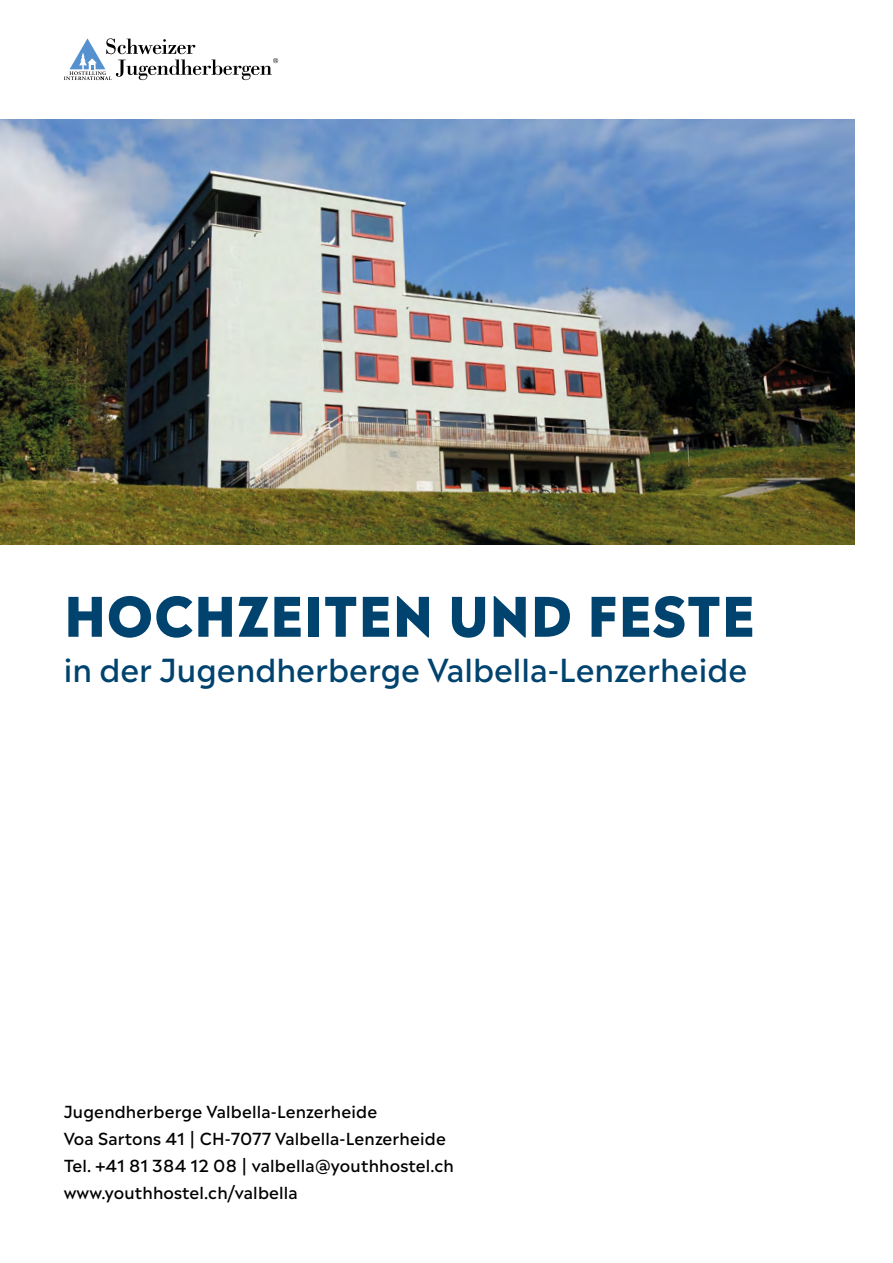
<style>
.page{position:relative;width:893px;height:1263px;background:#fff}
.page>*{position:absolute;margin:0;border:0;box-sizing:border-box;transform-origin:0 0}
.t1{font:800 54px "Madera";letter-spacing:.01em;color:#00436e}
.t2{font:500 31.5px "Madera";color:#00436e}
.t3{font:500 16.5px/27px "Madera";letter-spacing:.01em;color:#000}
</style>
<div class="page">
<img style="left:0;top:119px;width:855px;height:425px">
<svg style="left:64px;top:38px;width:214px;height:42px"></svg>
<h1 class="t1" style="left:64px;top:568px;width:693px">HOCHZEITEN UND FESTE</h1>
<h2 class="t2" style="left:64px;top:642px;width:685px">in der Jugendherberge Valbella-Lenzerheide</h2>
<p class="t3" style="left:64px;top:1096px;width:392px">Jugendherberge Valbella-Lenzerheide<br>Voa Sartons 41 | CH-7077 Valbella-Lenzerheide Tel. +41 81 384 12 08 | valbella@youthhostel.ch www.youthhostel.ch/valbella</p>
</div>
